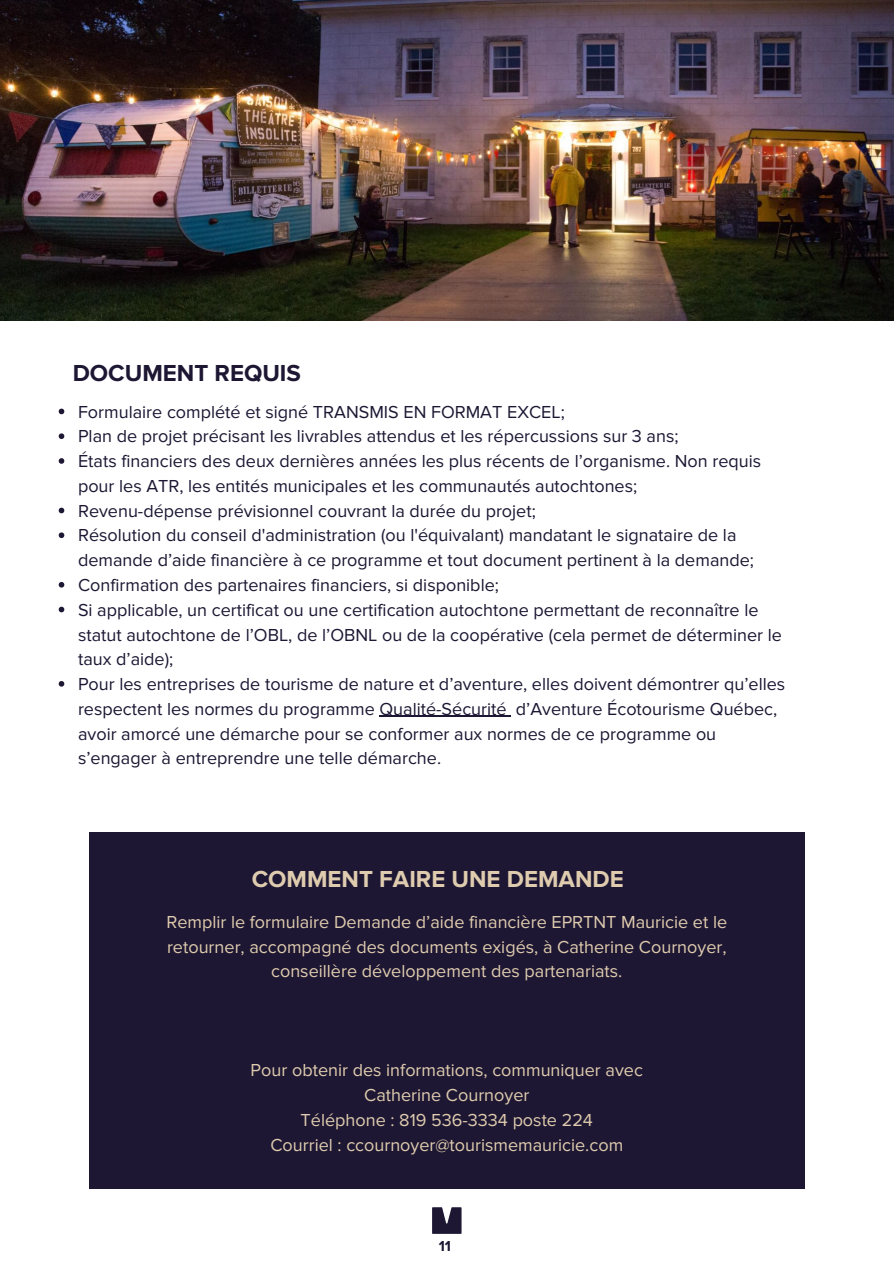
<style>
.page{position:relative;width:894px;height:1264px;background:#fff}
.page>*{position:absolute;margin:0;border:0;box-sizing:border-box;transform-origin:0 0}
.t1{font:700 24px "Proxima Nova";color:#dfcbae}
.t2{font:700 24px "Proxima Nova";color:#1d1733}
.t3{font:18px/24.8px "Proxima Nova";color:#1d1733}
.t4{font:18px/24.8px "Proxima Nova";color:#dfcbae;text-align:center}
.t5{font:700 15px "Proxima Nova";color:#1d1733}
</style>
<div class="page">
<div style="left:89px;top:832px;width:715px;height:356px;background:#1d1733"></div>
<svg style="left:432px;top:1207px;width:29px;height:26px"></svg>
<img style="left:0;top:0;width:893px;height:320px">
<svg style="left:59px;top:408px;width:5px;height:6px"></svg>
<svg style="left:59px;top:433px;width:5px;height:6px"></svg>
<svg style="left:59px;top:458px;width:5px;height:6px"></svg>
<svg style="left:59px;top:507px;width:5px;height:6px"></svg>
<svg style="left:59px;top:532px;width:5px;height:6px"></svg>
<svg style="left:59px;top:582px;width:5px;height:5px"></svg>
<svg style="left:59px;top:606px;width:5px;height:6px"></svg>
<svg style="left:59px;top:681px;width:5px;height:5px"></svg>
<hr style="left:379px;top:716px;width:127px;height:1px;background:#1d1733">
<h1 class="t2" style="left:73px;top:359px;width:230px">DOCUMENT REQUIS</h1>
<p class="t3" style="left:78px;top:399px;width:708px">Formulaire complété et signé TRANSMIS EN FORMAT EXCEL;<br>Plan de projet précisant les livrables attendus et les répercussions sur 3 ans;<br>États financiers des deux dernières années les plus récents de l’organisme. Non requis pour les ATR, les entités municipales et les communautés autochtones;<br>Revenu-dépense prévisionnel couvrant la durée du projet;<br>Résolution du conseil d'administration (ou l'équivalant) mandatant le signataire de la demande d’aide financière à ce programme et tout document pertinent à la demande; Confirmation des partenaires financiers, si disponible;<br>Si applicable, un certificat ou une certification autochtone permettant de reconnaître le statut autochtone de l’OBL, de l’OBNL ou de la coopérative (cela permet de déterminer le taux d’aide);<br>Pour les entreprises de tourisme de nature et d’aventure, elles doivent démontrer qu’elles respectent les normes du programme Qualité-Sécurité d’Aventure Écotourisme Québec, avoir amorcé une démarche pour se conformer aux normes de ce programme ou s’engager à entreprendre une telle démarche.</p>
<h1 class="t1" style="left:251px;top:865px;width:373px">COMMENT FAIRE UNE DEMANDE</h1>
<p class="t4" style="left:166px;top:909px;width:562px">Remplir le formulaire Demande d’aide financière EPRTNT Mauricie et le retourner, accompagné des documents exigés, à Catherine Cournoyer, conseillère développement des partenariats.</p>
<p class="t4" style="left:250px;top:1058px;width:393px">Pour obtenir des informations, communiquer avec Catherine Cournoyer<br>Téléphone : 819 536-3334 poste 224<br>Courriel : ccournoyer@tourismemauricie.com</p>
<p class="t5" style="left:438px;top:1236px;width:14px">11</p>
</div>
